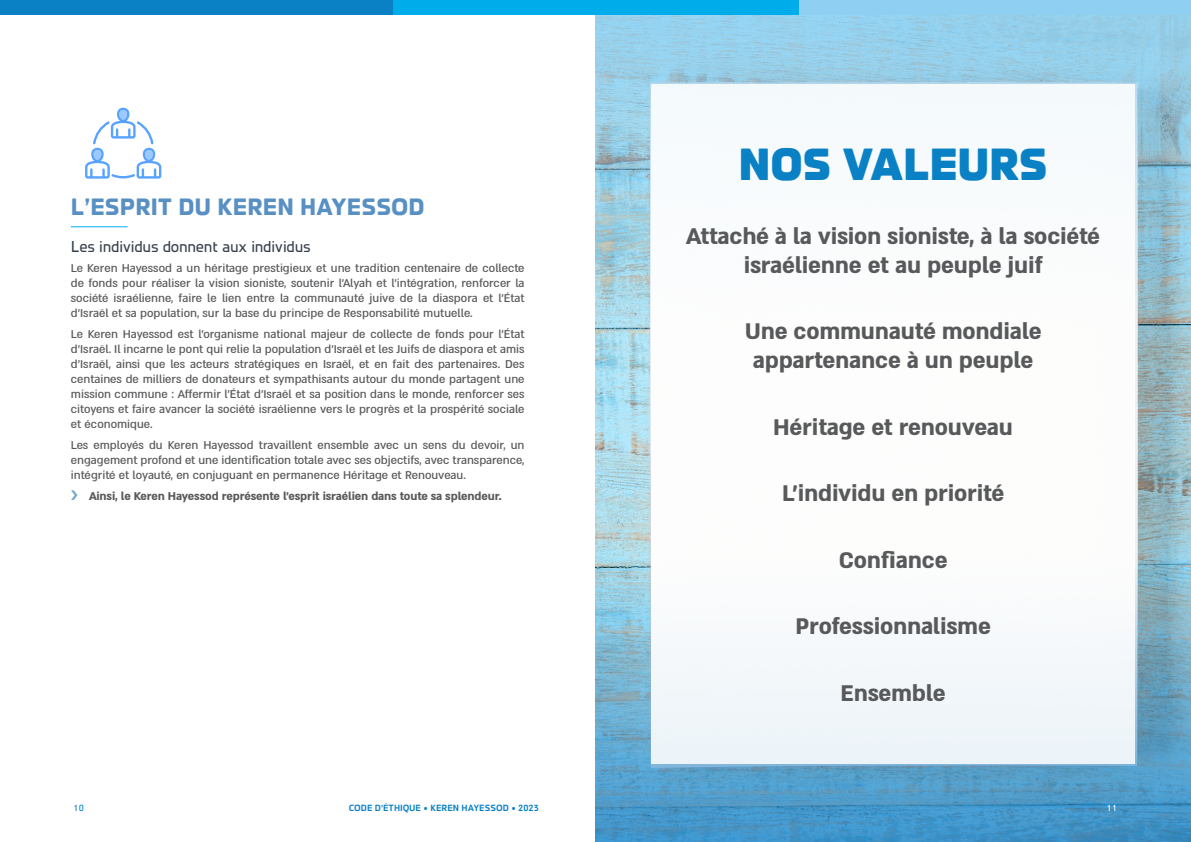
<style>
.page{position:relative;width:1191px;height:842px;background:#fff}
.page>*{position:absolute;margin:0;border:0;box-sizing:border-box;transform-origin:0 0}
.Big_Title{font:900 40px "Fb Matritsa En";color:#0a81c5}
.RUN_TEXT{font:700 26px/29px "Almoni Neue DL4.0 AAA";letter-spacing:-.01em;color:#58595b;text-align:center}
.Medium_Title{font:700 21px "Fb Matritsa En";color:#5890c4}
.small_title{font:14px "Fb Matritsa En";letter-spacing:-.02em;color:#363f4c}
.RUN_TEXT-2{font:500 13px/15px "Almoni Neue DL4.0 AAA";color:#58595b;text-align:justify}
.t1{font:700 13px "Almoni Neue DL4.0 AAA";letter-spacing:-.01em;color:#58595b}
.t2{font:500 8px "Fb Matritsa En";color:#0a81c5}
.t3{font:8px "Fb Matritsa En";color:#0a81c5}
.t4{font:8px "Fb Matritsa En";color:#fff}
</style>
<div class="page">
<hr style="left:71px;top:226px;width:57px;height:1px;background:#00aeef">
<img style="left:595px;top:366px;width:596px;height:147px">
<svg style="left:595px;top:14px;width:596px;height:352px;background:#97cae0"></svg>
<svg style="left:595px;top:513px;width:596px;height:329px;background:#61a4c9"></svg>
<div style="left:798px;top:0;width:393px;height:14px;background:#8fd0f2"></div>
<div style="left:392px;top:0;width:406px;height:14px;background:#00adea"></div>
<div style="left:0;top:0;width:392px;height:14px;background:#0a81c5"></div>
<div style="left:651px;top:84px;width:484px;height:679px;background:#fff"></div>
<svg style="left:85px;top:108px;width:76px;height:71px"></svg>
<p class="Medium_Title" style="left:71px;top:192px;width:355px">L’ESPRIT DU KEREN HAYESSOD</p>
<p class="small_title" style="left:71px;top:236px;width:241px">Les individus donnent aux individus</p>
<p class="RUN_TEXT-2" style="left:71px;top:260px;width:455px">Le Keren Hayessod a un héritage prestigieux et une tradition centenaire de collecte de fonds pour réaliser la vision sioniste, soutenir l’Alyah et l’intégration, renforcer la société israélienne, faire le lien entre la communauté juive de la diaspora et l'État d'Israël et sa population, sur la base du principe de Responsabilité mutuelle.</p>
<p class="RUN_TEXT-2" style="left:71px;top:325px;width:455px">Le Keren Hayessod est l'organisme national majeur de collecte de fonds pour l'État d'Israël. Il incarne le pont qui relie la population d'Israël et les Juifs de diaspora et amis d'Israël, ainsi que les acteurs stratégiques en Israël, et en fait des partenaires. Des centaines de milliers de donateurs et sympathisants autour du monde partagent une mission commune : Affermir l'État d'Israël et sa position dans le monde, renforcer ses citoyens et faire avancer la société israélienne vers le progrès et la prospérité sociale et économique.</p>
<p class="RUN_TEXT-2" style="left:71px;top:436px;width:455px">Les employés du Keren Hayessod travaillent ensemble avec un sens du devoir, un engagement profond et une identification totale avec ses objectifs, avec transparence, intégrité et loyauté, en conjuguant en permanence Héritage et Renouveau.</p>
<p class="t1" style="left:89px;top:485px;width:414px">Ainsi, le Keren Hayessod représente l’esprit israélien dans toute sa splendeur.</p>
<p class="Big_Title" style="left:739px;top:136px;width:310px">NOS VALEURS</p>
<p class="RUN_TEXT" style="left:686px;top:219px;width:415px">Attaché à la vision sioniste, à la société israélienne et au peuple juif</p>
<p class="RUN_TEXT" style="left:744px;top:315px;width:298px">Une communauté mondiale appartenance à un peuple</p>
<p class="RUN_TEXT" style="left:773px;top:410px;width:241px">Héritage et renouveau</p>
<p class="RUN_TEXT" style="left:782px;top:477px;width:224px">L’individu en priorité</p>
<p class="RUN_TEXT" style="left:839px;top:543px;width:110px">Confiance</p>
<p class="RUN_TEXT" style="left:795px;top:610px;width:197px">Professionnalisme</p>
<p class="RUN_TEXT" style="left:840px;top:676px;width:107px">Ensemble</p>
<p class="t3" style="left:74px;top:802px;width:12px">10</p>
<p class="t2" style="left:349px;top:802px;width:192px">CODE D'ÉTHIQUE • KEREN HAYESSOD • 2023</p>
<p class="t4" style="left:1106px;top:802px;width:12px">11</p>
</div>
